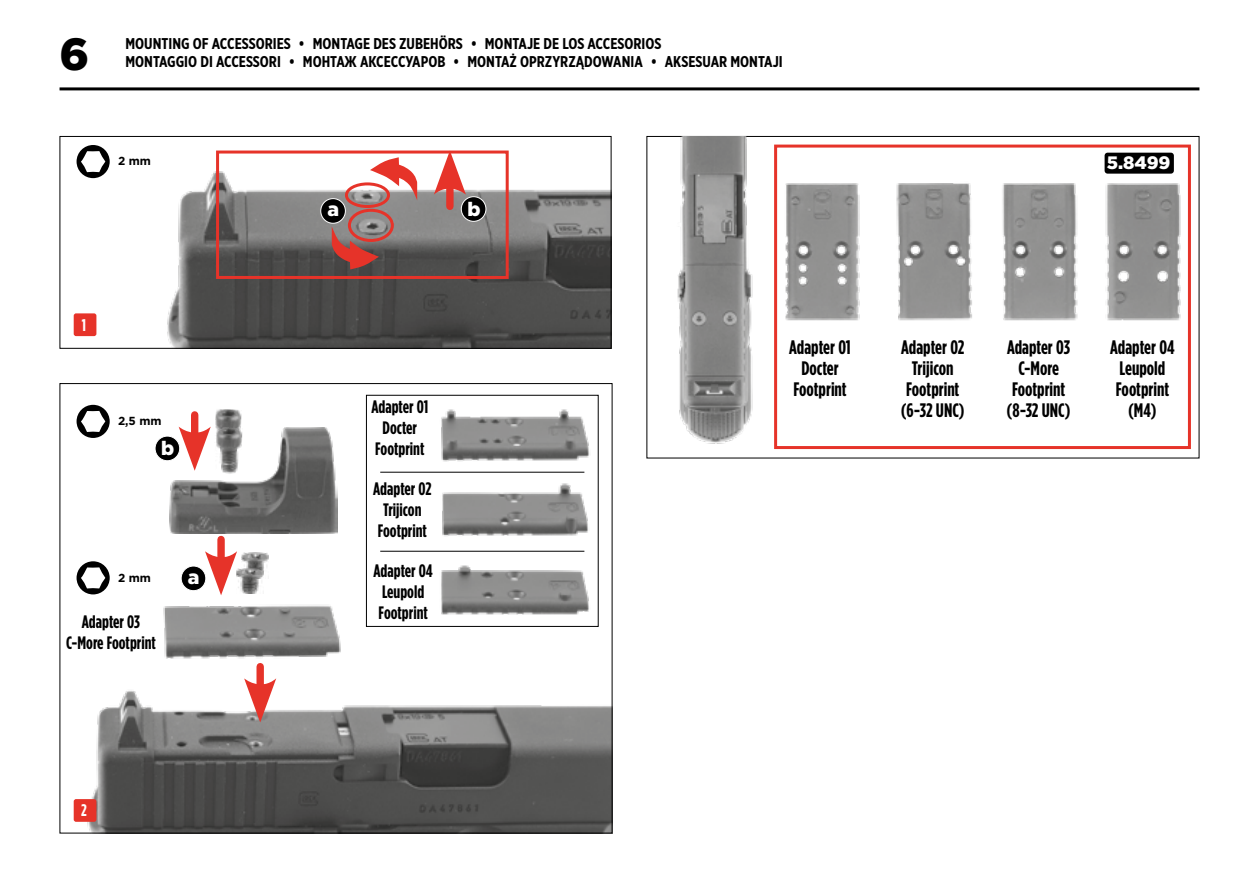
<style>
.page{position:relative;width:1259px;height:893px;background:#fff}
.page>*{position:absolute;margin:0;border:0;box-sizing:border-box;transform-origin:0 0}
.t1{font:900 45px "Gotham";color:#000}
.t2{font:700 19.5px/21px "Gotham Condensed";color:#000;text-align:center}
.t3{font:900 19.5px "Gotham";color:#fff}
.t4{font:700 18px/21px "Gotham Condensed";color:#000;text-align:center}
.t5{font:900 18px "Gotham";color:#fff}
.t6{font:700 16.8px "Gotham Condensed";color:#fff}
.t7{font:700 15.6px "Gotham X Narrow";color:#000}
.t8{font:700 11.7px "Gotham";color:#000}
</style>
<div class="page">
<hr style="left:60px;top:87px;width:1139px;height:3px;background:#000">
<img style="left:785px;top:183px;width:396px;height:138px">
<img style="left:87px;top:691px;width:523px;height:140px">
<img style="left:167px;top:171px;width:442px;height:176px">
<div style="left:60px;top:136px;width:551px;height:213px;border:1px solid #000"></div>
<div style="left:74px;top:313px;width:22px;height:23px;background:#e63329;border-radius:2px"></div>
<div style="left:74px;top:799px;width:22px;height:23px;background:#e63329;border-radius:2px"></div>
<div style="left:345px;top:182px;width:45px;height:26px;border:3px solid #e63329;border-radius:50%"></div>
<div style="left:348px;top:209px;width:46px;height:33px;border:3px solid #e63329;border-radius:50%"></div>
<div style="left:446px;top:181px;width:7px;height:25px;background:#e63329"></div>
<svg style="left:434px;top:155px;width:32px;height:40px"></svg>
<div style="left:461px;top:197px;width:25px;height:24px;background:#000;border-radius:50%"></div>
<div style="left:461px;top:196px;width:25px;height:26px;border:1px solid #fff;border-radius:50%"></div>
<div style="left:155px;top:436px;width:25px;height:25px;background:#000;border-radius:50%"></div>
<div style="left:155px;top:436px;width:25px;height:25px;border:1px solid #fff;border-radius:50%"></div>
<div style="left:321px;top:199px;width:24px;height:24px;background:#000;border-radius:50%"></div>
<div style="left:320px;top:198px;width:26px;height:26px;border:1px solid #fff;border-radius:50%"></div>
<div style="left:181px;top:566px;width:25px;height:25px;background:#000;border-radius:50%"></div>
<div style="left:181px;top:566px;width:25px;height:25px;border:1px solid #fff;border-radius:50%"></div>
<div style="left:216px;top:151px;width:293px;height:128px;border:3px solid #e63329"></div>
<img style="left:441px;top:565px;width:148px;height:50px">
<img style="left:163px;top:605px;width:178px;height:54px">
<img style="left:442px;top:483px;width:147px;height:53px">
<div style="left:256px;top:667px;width:8px;height:25px;background:#e63329"></div>
<svg style="left:244px;top:678px;width:32px;height:44px"></svg>
<div style="left:217px;top:539px;width:8px;height:26px;background:#e63329"></div>
<svg style="left:205px;top:551px;width:32px;height:44px"></svg>
<div style="left:191px;top:415px;width:7px;height:25px;background:#e63329"></div>
<hr style="left:380px;top:551px;width:204px;height:1px;background:#000">
<hr style="left:380px;top:472px;width:204px;height:1px;background:#000">
<div style="left:1104px;top:153px;width:70px;height:21px;background:#000;border-radius:3px"></div>
<div style="left:774px;top:145px;width:417px;height:304px;border:3px solid #e63329"></div>
<div style="left:366px;top:395px;width:232px;height:232px;border:1px solid #000"></div>
<img style="left:170px;top:427px;width:168px;height:107px">
<img style="left:241px;top:553px;width:28px;height:15px">
<img style="left:236px;top:568px;width:28px;height:26px">
<img style="left:213px;top:409px;width:29px;height:49px">
<img style="left:214px;top:427px;width:29px;height:49px">
<svg style="left:77px;top:405px;width:33px;height:33px"></svg>
<img style="left:677px;top:137px;width:76px;height:307px">
<svg style="left:332px;top:226px;width:47px;height:43px;background:#9d5551"></svg>
<svg style="left:370px;top:157px;width:47px;height:44px"></svg>
<svg style="left:77px;top:145px;width:33px;height:33px"></svg>
<svg style="left:77px;top:561px;width:33px;height:33px"></svg>
<img style="left:441px;top:409px;width:149px;height:53px">
<h1 class="t1" style="left:60px;top:23px;width:31px">6</h1>
<p class="t7" style="left:125px;top:34px;width:537px">MOUNTING OF ACCESSORIES • MONTAGE DES ZUBEHÖRS • MONTAJE DE LOS ACCESORIOS</p>
<p class="t7" style="left:125px;top:52px;width:659px">MONTAGGIO DI ACCESSORI • МОНТАЖ АКСЕССУАРОВ • MONTAŻ OPRZYRZĄDOWANIA • AKSESUAR MONTAJI</p>
<p class="t8" style="left:118px;top:153px;width:34px">2 mm</p>
<p class="t3" style="left:327px;top:196px;width:13px">a</p>
<p class="t3" style="left:467px;top:195px;width:15px">b</p>
<p class="t6" style="left:82px;top:315px;width:6px">1</p>
<p class="t8" style="left:118px;top:413px;width:45px">2,5 mm</p>
<p class="t3" style="left:161px;top:435px;width:15px">b</p>
<p class="t4" style="left:371px;top:396px;width:58px">Adapter 01<br>Docter<br>Footprint</p>
<p class="t4" style="left:373px;top:478px;width:60px">Adapter 02<br>Trijicon<br>Footprint</p>
<p class="t2" style="left:789px;top:336px;width:63px">Adapter 01<br>Docter<br>Footprint</p>
<p class="t8" style="left:118px;top:570px;width:34px">2 mm</p>
<p class="t4" style="left:66px;top:612px;width:91px">Adapter 03<br>C-More Footprint</p>
<p class="t3" style="left:188px;top:563px;width:13px">a</p>
<p class="t4" style="left:373px;top:560px;width:61px;text-align:left">Adapter 04<br>Leupold<br>Footprint</p>
<p class="t5" style="left:1106px;top:150px;width:65px">5.8499</p>
<p class="t2" style="left:900px;top:336px;width:65px">Adapter 02<br>Trijicon<br>Footprint (6-32 UNC)</p>
<p class="t2" style="left:1006px;top:336px;width:66px">Adapter 03<br>C-More<br>Footprint (8-32 UNC)</p>
<p class="t2" style="left:1110px;top:336px;width:66px">Adapter 04<br>Leupold<br>Footprint (M4)</p>
<p class="t6" style="left:81px;top:801px;width:7px">2</p>
</div>
